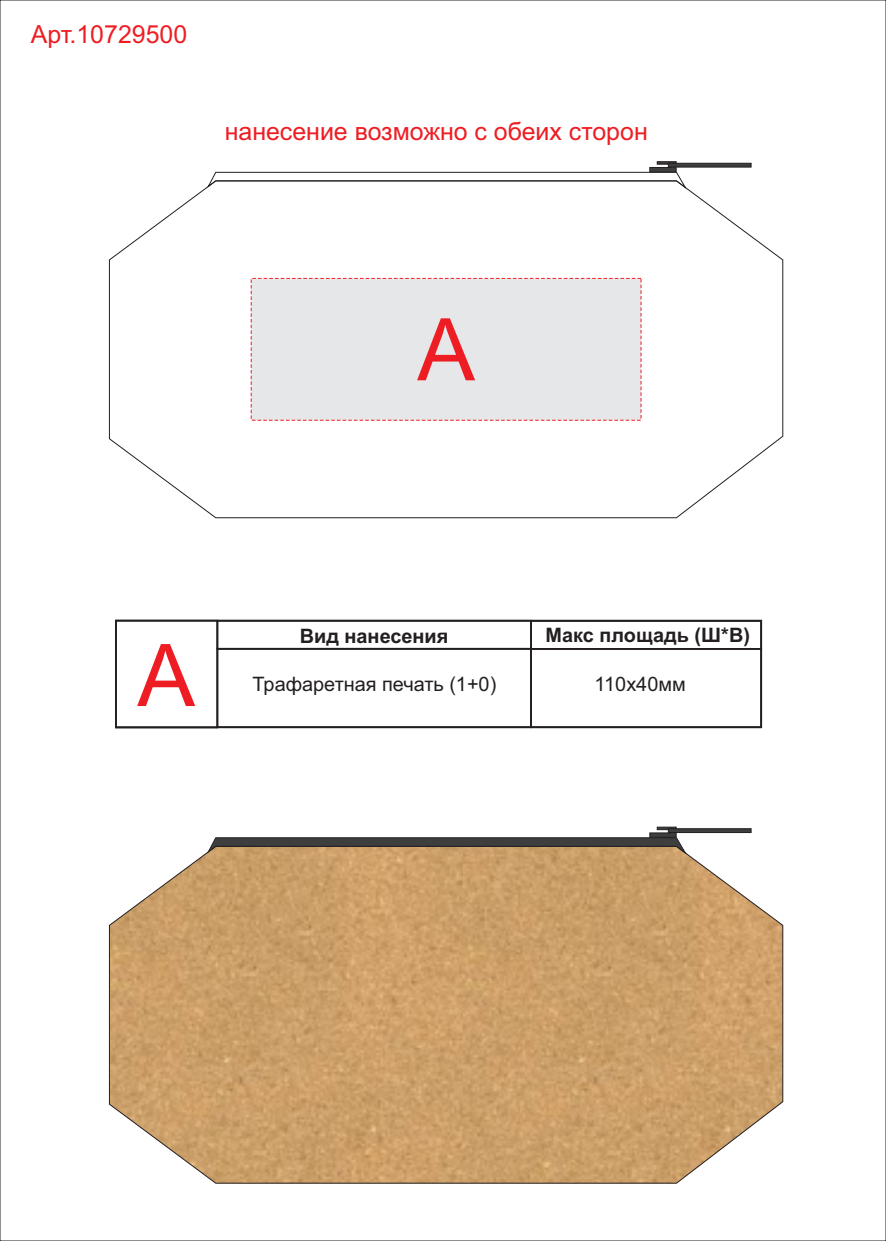
<style>
.page{position:relative;width:886px;height:1241px;background:#fff}
.page>*{position:absolute;margin:0;border:0;box-sizing:border-box;transform-origin:0 0}
.t1{font:86.5px "Arial";color:#ee1d23}
.t2{font:24.88px "Arial";color:#ee1d23}
.t3{font:19.88px "Arial";color:#231f20}
.t4{font:700 19.88px "Arial";color:#231f20}
</style>
<div class="page">
<div style="left:216px;top:619px;width:316px;height:30px;border:2px solid #231f20"></div>
<div style="left:216px;top:648px;width:316px;height:80px;border:2px solid #231f20"></div>
<div style="left:530px;top:620px;width:232px;height:29px;border:2px solid #231f20"></div>
<div style="left:530px;top:648px;width:232px;height:80px;border:2px solid #231f20"></div>
<div style="left:115px;top:619px;width:103px;height:109px;border:2px solid #231f20"></div>
<svg style="left:109px;top:187px;width:674px;height:331px"></svg>
<svg style="left:109px;top:853px;width:674px;height:330px;background:#cea573"></svg>
<div style="left:250px;top:278px;width:392px;height:143px;background:#e6e7e9"></div>
<svg style="left:206px;top:161px;width:546px;height:29px"></svg>
<svg style="left:206px;top:826px;width:546px;height:29px"></svg>
<p class="t2" style="left:31px;top:25px;width:158px">Арт.10729500</p>
<p class="t2" style="left:225px;top:122px;width:424px">нанесение возможно с обеих сторон</p>
<h1 class="t1" style="left:417px;top:317px;width:59px">А</h1>
<h1 class="t1" style="left:137px;top:643px;width:59px">А</h1>
<p class="t4" style="left:300px;top:628px;width:150px">Вид нанесения</p>
<p class="t4" style="left:545px;top:627px;width:206px">Макс площадь (Ш*В)</p>
<p class="t3" style="left:253px;top:676px;width:245px">Трафаретная печать (1+0)</p>
<p class="t3" style="left:595px;top:676px;width:93px">110х40мм</p>
</div>
